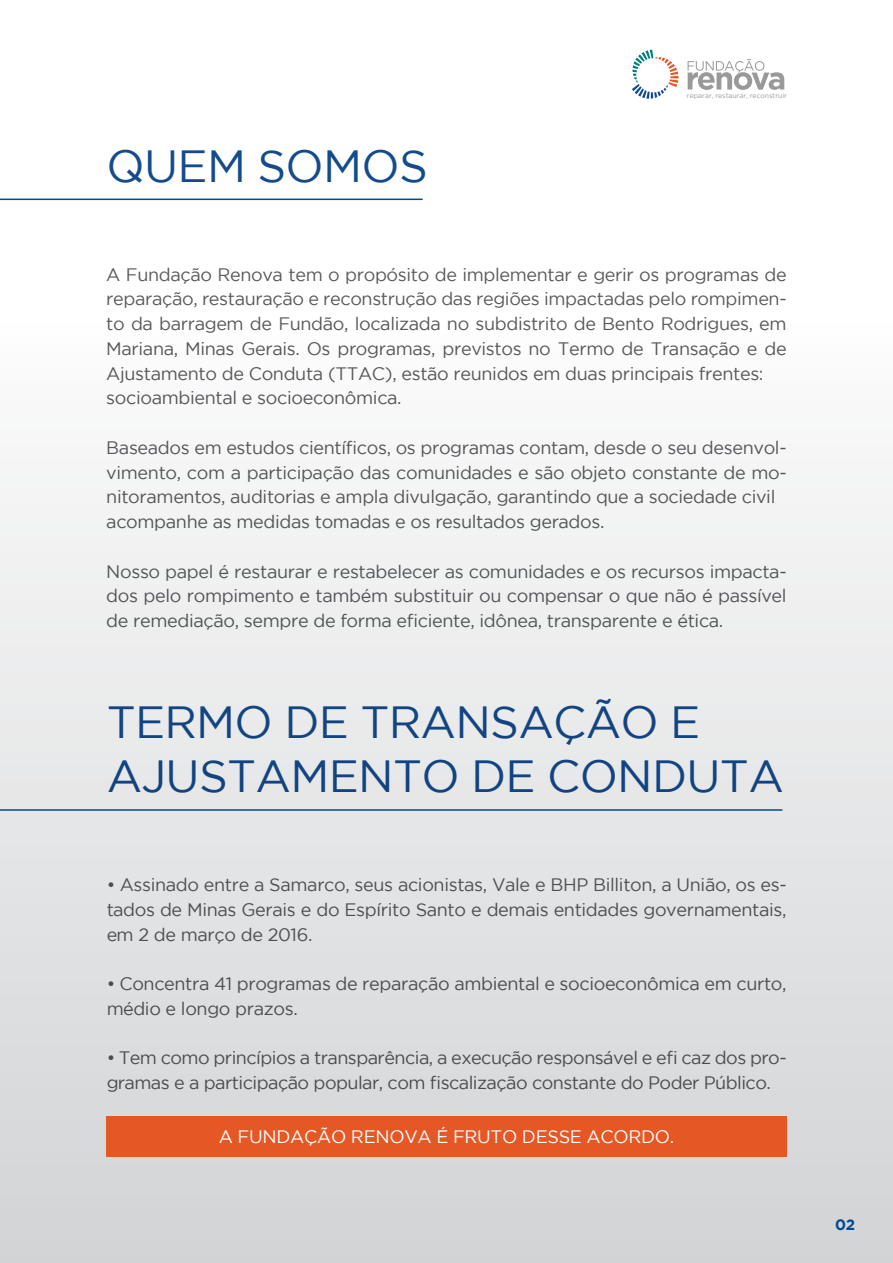
<style>
.page{position:relative;width:893px;height:1263px;background:#fff}
.page>*{position:absolute;margin:0;border:0;box-sizing:border-box;transform-origin:0 0}
.t1{font:45px/54px "Gotham";letter-spacing:-.015em;color:#144b8d}
.t2{font:18px/24.8px "Gotham";letter-spacing:-.02em;color:#58595b}
.t3{font:18px "Gotham";letter-spacing:-.015em;color:#fff}
.t4{font:700 15px "Gotham";color:#00498f}
.t5{font:6.9px "Gotham";color:#9a9999}
</style>
<div class="page">
<div style="left:0;top:0;width:893px;height:1263px;background:linear-gradient(to bottom,#fff,#d4d5d6)"></div>
<svg style="left:632px;top:50px;width:46px;height:49px"></svg>
<svg style="left:688px;top:59px;width:96px;height:31px"></svg>
<hr style="left:0;top:199px;width:423px;height:1px;background:#00498f">
<hr style="left:0;top:809px;width:782px;height:2px;background:#00498f">
<div style="left:106px;top:1116px;width:681px;height:41px;background:#e65726"></div>
<h1 class="t1" style="left:107px;top:138px;width:323px">QUEM SOMOS</h1>
<p class="t5" style="left:687px;top:92px;width:101px">reparar, restaurar, reconstruir</p>
<p class="t2" style="left:106px;top:262px;width:682px">A Fundação Renova tem o propósito de implementar e gerir os programas de reparação, restauração e reconstrução das regiões impactadas pelo rompimen&shy;to da barragem de Fundão, localizada no subdistrito de Bento Rodrigues, em Mariana, Minas Gerais. Os programas, previstos no Termo de Transação e de Ajustamento de Conduta (TTAC), estão reunidos em duas principais frentes: socioambiental e socioeconômica.</p>
<p class="t2" style="left:106px;top:435px;width:682px">Baseados em estudos científicos, os programas contam, desde o seu desenvol&shy;vimento, com a participação das comunidades e são objeto constante de mo&shy;nitoramentos, auditorias e ampla divulgação, garantindo que a sociedade civil acompanhe as medidas tomadas e os resultados gerados.</p>
<p class="t2" style="left:106px;top:559px;width:682px;text-align:justify">Nosso papel é restaurar e restabelecer as comunidades e os recursos impacta&shy;dos pelo rompimento e também substituir ou compensar o que não é passível de remediação, sempre de forma eficiente, idônea, transparente e ética.</p>
<h1 class="t1" style="left:107px;top:694px;width:679px">TERMO DE TRANSAÇÃO E<br>AJUSTAMENTO DE CONDUTA</h1>
<p class="t2" style="left:106px;top:872px;width:682px;text-align:justify">• Assinado entre a Samarco, seus acionistas, Vale e BHP Billiton, a União, os es&shy;tados de Minas Gerais e do Espírito Santo e demais entidades governamentais, em 2 de março de 2016.</p>
<p class="t2" style="left:106px;top:971px;width:682px">• Concentra 41 programas de reparação ambiental e socioeconômica em curto, médio e longo prazos.</p>
<p class="t2" style="left:106px;top:1045px;width:682px">• Tem como princípios a transparência, a execução responsável e efi caz dos pro&shy;gramas e a participação popular, com fiscalização constante do Poder Público.</p>
<p class="t3" style="left:219px;top:1127px;width:457px">A FUNDAÇÃO RENOVA É FRUTO DESSE ACORDO.</p>
<p class="t4" style="left:835px;top:1215px;width:22px">02</p>
</div>
